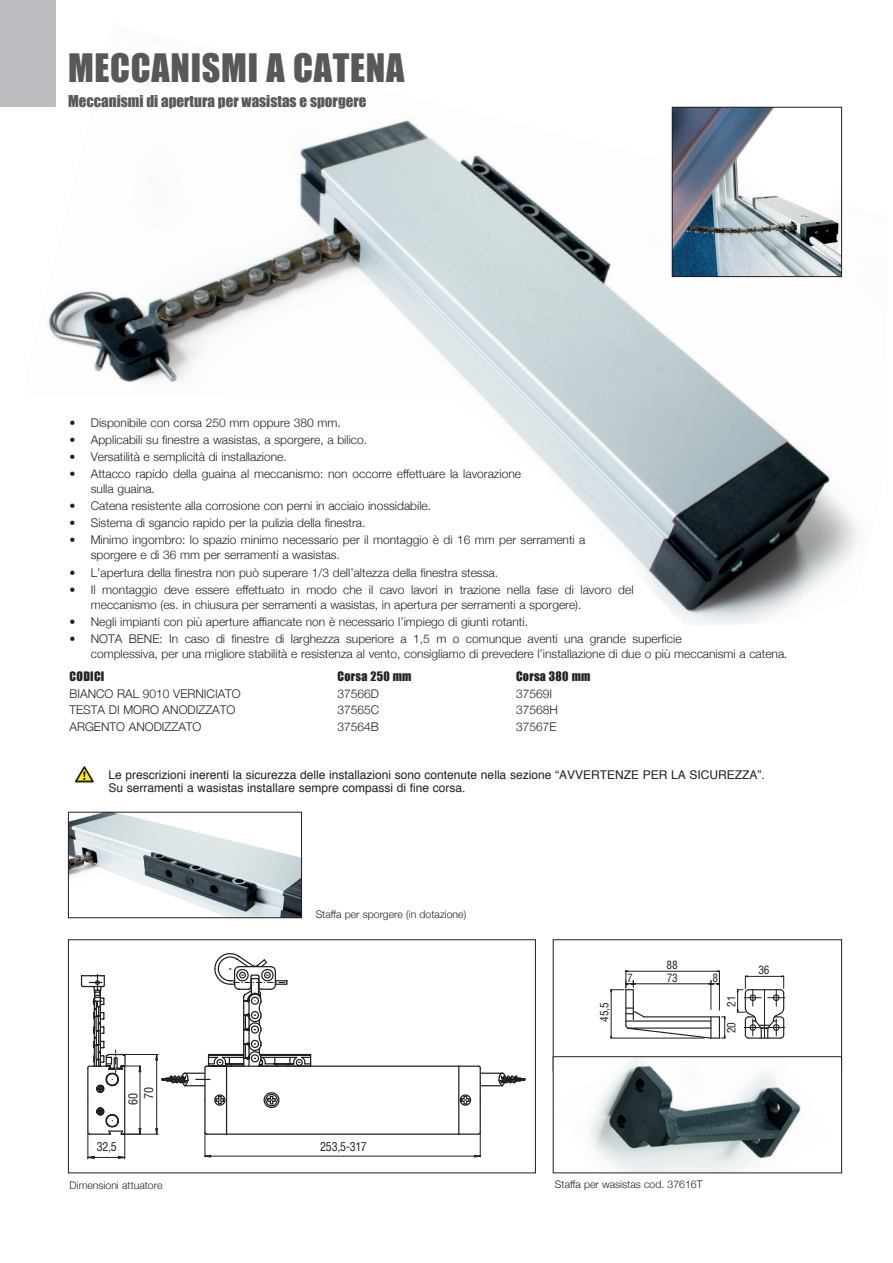
<style>
.page{position:relative;width:893px;height:1263px;background:#fff}
.page>*{position:absolute;margin:0;border:0;box-sizing:border-box;transform-origin:0 0}
._01_TITOLONE{font:36px "Impact";letter-spacing:.02em;color:#57585a}
._02_SOTTOTITOLO{font:15px "Impact";color:#57585a}
._03_TESTO_PALLINI{font:300 12px/15px "Helvetica Neue";color:#231f20}
.t1{font:12px "Helvetica";color:#231f20}
._05_TESTO{font:300 12px "Helvetica Neue";color:#231f20}
._06_TITOLETTI_COMPRE{font:12px "Impact";letter-spacing:.025em;color:#231f20}
.t2{font:condensed 12px/15.6px "Helvetica";color:#231f20;text-align:center}
.t3{font:condensed 11.25px "Helvetica";color:#231f20}
._07_dida_nera{font:300 10.5px "Helvetica Neue";color:#231f20}
</style>
<div class="page">
<div style="left:0;top:0;width:55px;height:106px;background:#bcbdc0"></div>
<img style="left:26px;top:23px;width:832px;height:602px">
<img style="left:674px;top:109px;width:166px;height:166px">
<div style="left:672px;top:107px;width:170px;height:170px;border:1px solid #231f20"></div>
<svg style="left:81px;top:953px;width:445px;height:207px"></svg>
<div style="left:68px;top:939px;width:468px;height:234px;border:1px solid #231f20"></div>
<svg style="left:610px;top:970px;width:175px;height:69px"></svg>
<div style="left:553px;top:939px;width:289px;height:132px;border:1px solid #231f20"></div>
<div style="left:553px;top:1057px;width:289px;height:116px;background:#fff"></div>
<img style="left:590px;top:1058px;width:211px;height:113px">
<div style="left:553px;top:1056px;width:289px;height:117px;border:1px solid #231f20"></div>
<img style="left:70px;top:814px;width:230px;height:102px">
<div style="left:68px;top:812px;width:234px;height:106px;border:1px solid #231f20"></div>
<svg style="left:75px;top:766px;width:19px;height:16px"></svg>
<p class="_01_TITOLONE" style="left:68px;top:40px;width:338px">MECCANISMI A CATENA</p>
<p class="_02_SOTTOTITOLO" style="left:68px;top:89px;width:300px">Meccanismi di apertura per wasistas e sporgere</p>
<p class="_03_TESTO_PALLINI" style="left:70px;top:414px;width:273px">• Disponibile con corsa 250 mm oppure 380 mm.</p>
<p class="_03_TESTO_PALLINI" style="left:70px;top:431px;width:299px">• Applicabili su finestre a wasistas, a sporgere, a bilico.</p>
<p class="_03_TESTO_PALLINI" style="left:70px;top:448px;width:219px">• Versatilità e semplicità di installazione.</p>
<p class="_03_TESTO_PALLINI" style="left:91px;top:465px;width:432px;text-indent:-21px">• Attacco rapido della guaina al meccanismo: non occorre effettuare la lavorazione sulla guaina.</p>
<p class="_03_TESTO_PALLINI" style="left:70px;top:497px;width:363px">• Catena resistente alla corrosione con perni in acciaio inossidabile.</p>
<p class="_03_TESTO_PALLINI" style="left:70px;top:515px;width:297px">• Sistema di sgancio rapido per la pulizia della finestra.</p>
<p class="_03_TESTO_PALLINI" style="left:91px;top:532px;width:496px;text-indent:-21px">• Minimo ingombro: lo spazio minimo necessario per il montaggio è di 16 mm per serramenti a sporgere e di 36 mm per serramenti a wasistas.</p>
<p class="_03_TESTO_PALLINI" style="left:70px;top:564px;width:430px">• L’apertura della finestra non può superare 1/3 dell’altezza della finestra stessa.</p>
<p class="_03_TESTO_PALLINI" style="left:91px;top:581px;width:544px;text-indent:-21px">• Il montaggio deve essere effettuato in modo che il cavo lavori in trazione nella fase di lavoro del meccanismo (es. in chiusura per serramenti a wasistas, in apertura per serramenti a sporgere).</p>
<p class="_03_TESTO_PALLINI" style="left:70px;top:613px;width:460px">• Negli impianti con più aperture affiancate non è necessario l’impiego di giunti rotanti.</p>
<p class="_03_TESTO_PALLINI" style="left:91px;top:630px;width:698px;text-indent:-21px">• NOTA BENE: In caso di finestre di larghezza superiore a 1,5 m o comunque aventi una grande superficie<br>complessiva, per una migliore stabilità e resistenza al vento, consigliamo di prevedere l’installazione di due o più meccanismi a catena.</p>
<p class="_06_TITOLETTI_COMPRE" style="left:70px;top:667px;width:36px">CODICI</p>
<p class="_06_TITOLETTI_COMPRE" style="left:337px;top:667px;width:76px">Corsa 250 mm</p>
<p class="_06_TITOLETTI_COMPRE" style="left:516px;top:667px;width:76px">Corsa 380 mm</p>
<p class="_05_TESTO" style="left:70px;top:684px;width:173px">BIANCO RAL 9010 VERNICIATO</p>
<p class="_05_TESTO" style="left:337px;top:684px;width:43px">37566D</p>
<p class="_05_TESTO" style="left:516px;top:684px;width:38px">37569I</p>
<p class="_05_TESTO" style="left:70px;top:700px;width:167px">TESTA DI MORO ANODIZZATO</p>
<p class="_05_TESTO" style="left:337px;top:700px;width:43px">37565C</p>
<p class="_05_TESTO" style="left:516px;top:700px;width:43px">37568H</p>
<p class="_05_TESTO" style="left:70px;top:717px;width:133px">ARGENTO ANODIZZATO</p>
<p class="_05_TESTO" style="left:337px;top:717px;width:43px">37564B</p>
<p class="_05_TESTO" style="left:516px;top:717px;width:42px">37567E</p>
<p class="t1" style="left:108px;top:764px;width:658px">Le prescrizioni inerenti la sicurezza delle installazioni sono contenute nella sezione “AVVERTENZE PER LA SICUREZZA”.</p>
<p class="t1" style="left:108px;top:778px;width:359px">Su serramenti a wasistas installare sempre compassi di fine corsa.</p>
<p class="_07_dida_nera" style="left:316px;top:906px;width:152px">Staffa per sporgere (in dotazione)</p>
<p class="t3" style="left:597px;top:1022px;width:21px;rotate:-90deg">4 5 , 5</p>
<p class="t3" style="left:667px;top:958px;width:13px">8 8</p>
<p class="t3" style="left:627px;top:971px;width:7px">7</p>
<p class="t3" style="left:712px;top:971px;width:7px">8</p>
<p class="t3" style="left:667px;top:971px;width:13px">7 3</p>
<p class="t3" style="left:724px;top:1006px;width:12px;rotate:-90deg">2 1</p>
<p class="t3" style="left:724px;top:1033px;width:13px;rotate:-90deg">2 0</p>
<p class="t2" style="left:125px;top:1105px;width:19px;rotate:-90deg">6 0<br>7 0</p>
<p class="t2" style="left:97px;top:1139px;width:22px">3 2 , 5</p>
<p class="t2" style="left:320px;top:1139px;width:48px">2 5 3 , 5 - 3 1 7</p>
<p class="_07_dida_nera" style="left:70px;top:1176px;width:95px">Dimensioni attuatore</p>
<p class="_07_dida_nera" style="left:555px;top:1176px;width:149px">Staffa per wasistas cod. 37616T</p>
<p class="t3" style="left:758px;top:963px;width:13px">3 6</p>
</div>
